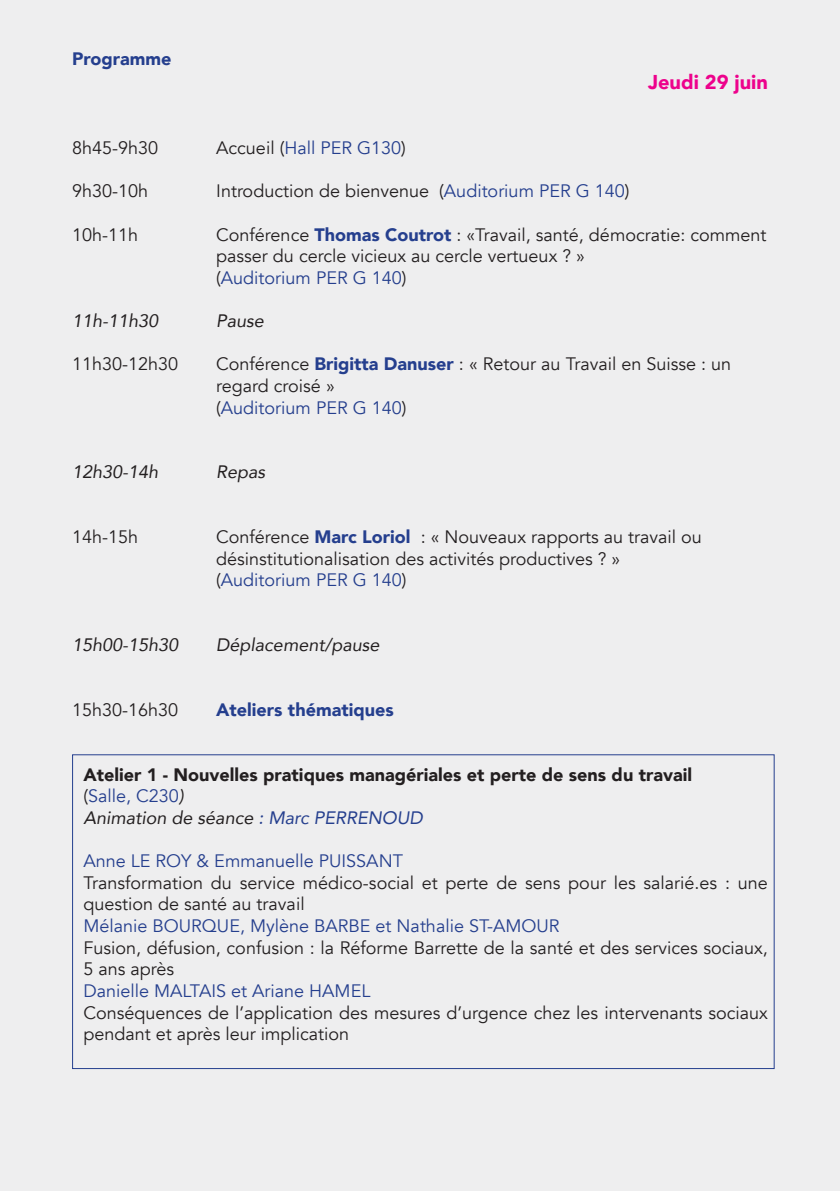
<style>
.page{position:relative;width:840px;height:1191px;background:#fff}
.page>*{position:absolute;margin:0;border:0;box-sizing:border-box;transform-origin:0 0}
.t1{font:900 20px "Avenir";color:#ed028c}
.t2{font:18px/21.6px "Avenir";color:#231f20}
.t3{font:18px "Avenir";color:#253f8e}
.t4{font:italic 18px "Avenir";color:#231f20}
.t5{font:900 18px "Avenir";color:#231f20}
.t6{font:900 18px "Avenir";color:#253f8e}
.s1{color:#231f20}
.s2{color:#253f8e}
.s3{font-weight:900;color:#253f8e}
.s4{font-style:italic;color:#231f20}
</style>
<div class="page">
<div style="left:0;top:0;width:839px;height:1191px;background:#eeeeef"></div>
<p class="t6" style="left:72px;top:44px;width:101px">Programme</p>
<p class="t1" style="left:647px;top:65px;width:121px">Jeudi 29 juin</p>
<p class="t2" style="left:72px;top:137px;width:88px">8h45-9h30</p>
<p class="t3" style="left:216px;top:137px;width:191px"><span class="s1">Accueil (</span>Hall PER G130<span class="s1">)</span></p>
<p class="t2" style="left:72px;top:181px;width:78px">9h30-10h</p>
<p class="t2" style="left:216px;top:181px;width:414px">Introduction de bienvenue (<span class="s2">Auditorium PER G 140</span>)</p>
<p class="t2" style="left:72px;top:224px;width:68px">10h-11h</p>
<p class="t2" style="left:216px;top:224px;width:551px">Conférence <span class="s3">Thomas Coutrot</span> : «Travail, santé, démocratie: comment</p>
<p class="t2" style="left:216px;top:245px;width:370px">passer du cercle vicieux au cercle vertueux ? »</p>
<p class="t3" style="left:216px;top:267px;width:192px"><span class="s1">(</span>Auditorium PER G 140<span class="s1">)</span></p>
<p class="t4" style="left:72px;top:310px;width:88px">11h-11h30</p>
<p class="t4" style="left:216px;top:310px;width:49px">Pause</p>
<p class="t2" style="left:72px;top:353px;width:108px">11h30-12h30</p>
<p class="t2" style="left:216px;top:353px;width:516px">Conférence <span class="s3">Brigitta Danuser</span> : « Retour au Travail en Suisse : un regard croisé »</p>
<p class="t3" style="left:216px;top:396px;width:192px"><span class="s1">(</span>Auditorium PER G 140<span class="s1">)</span></p>
<p class="t4" style="left:72px;top:461px;width:88px">12h30-14h</p>
<p class="t4" style="left:216px;top:461px;width:51px">Repas</p>
<p class="t2" style="left:72px;top:526px;width:68px">14h-15h</p>
<p class="t2" style="left:216px;top:526px;width:487px">Conférence <span class="s3">Marc Loriol</span> : « Nouveaux rapports au travail ou désinstitutionalisation des activités productives ? »</p>
<p class="t3" style="left:216px;top:569px;width:192px"><span class="s1">(</span>Auditorium PER G 140<span class="s1">)</span></p>
<p class="t4" style="left:72px;top:634px;width:108px">15h00-15h30</p>
<p class="t4" style="left:216px;top:634px;width:165px">Déplacement/pause</p>
<p class="t2" style="left:72px;top:699px;width:108px">15h30-16h30</p>
<p class="t6" style="left:216px;top:694px;width:179px">Ateliers thématiques</p>
<p class="t5" style="left:83px;top:759px;width:609px">Atelier 1 - Nouvelles pratiques managériales et perte de sens du travail</p>
<p class="t3" style="left:83px;top:785px;width:102px"><span class="s1">(</span>Salle, C230<span class="s4">)</span></p>
<p class="t4" style="left:83px;top:806px;width:341px">Animation de séance <span class="s2">: Marc PERRENOUD</span></p>
<p class="t3" style="left:83px;top:850px;width:321px">Anne LE ROY &amp; Emmanuelle PUISSANT</p>
<p class="t2" style="left:83px;top:872px;width:685px">Transformation du service médico-social et perte de sens pour les salarié.es : une question de santé au travail</p>
<p class="t3" style="left:83px;top:915px;width:477px">Mélanie BOURQUE, Mylène BARBE et Nathalie ST-AMOUR</p>
<p class="t2" style="left:83px;top:937px;width:685px">Fusion, défusion, confusion : la Réforme Barrette de la santé et des services sociaux,<br>5 ans après</p>
<p class="t3" style="left:83px;top:980px;width:288px">Danielle MALTAIS et Ariane HAMEL</p>
<p class="t2" style="left:83px;top:1001px;width:685px">Conséquences de l’application des mesures d’urgence chez les intervenants sociaux pendant et après leur implication</p>
</div>
